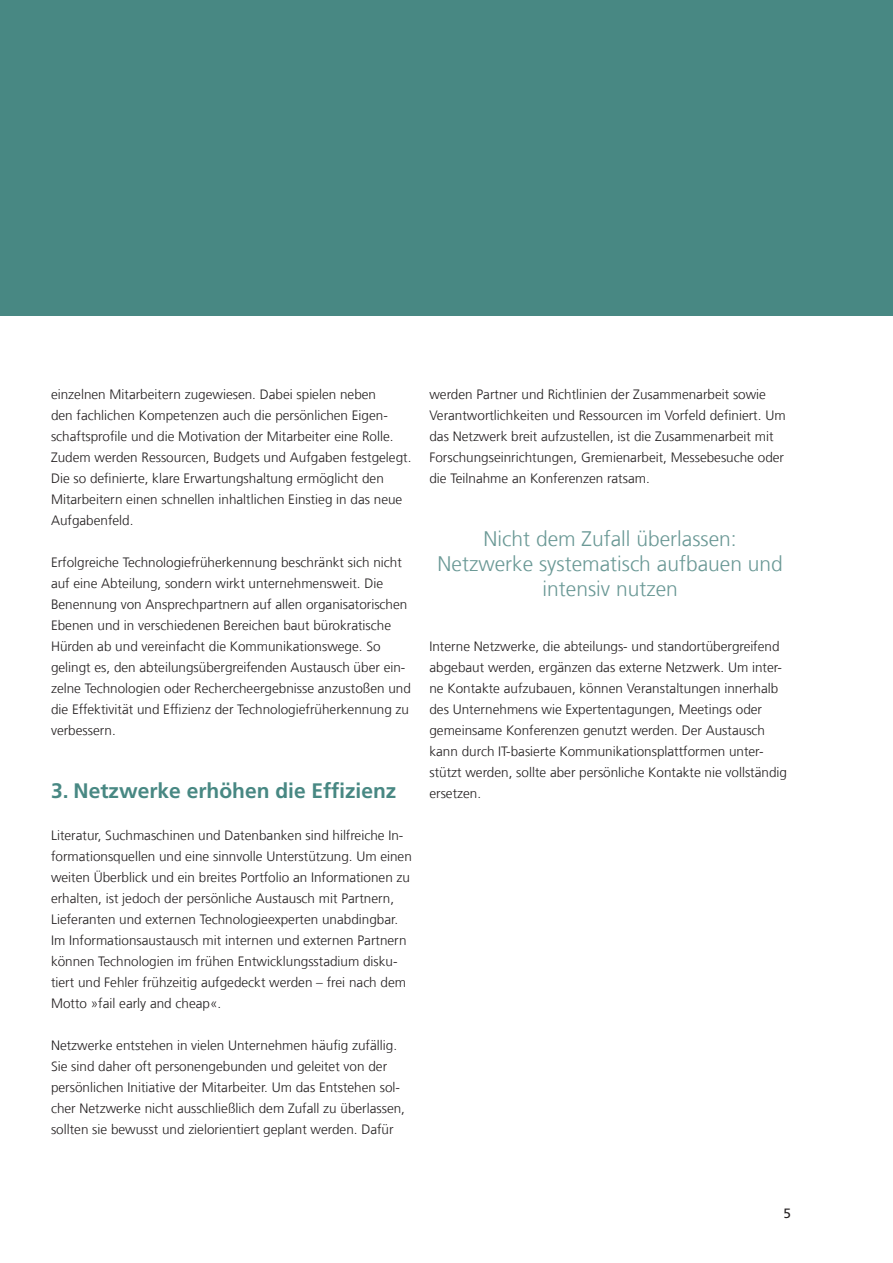
<style>
.page{position:relative;width:893px;height:1263px;background:#fff}
.page>*{position:absolute;margin:0;border:0;box-sizing:border-box;transform-origin:0 0}
.Zitate{font:300 21px/25.2px "Frutiger LT Com";color:#6b9996;text-align:center}
.Zwischenüberschrift{font:700 21px "Frutiger LT Com";color:#488883}
._06_Fließtext{font:300 13.5px/21px "Frutiger LT Com";color:#231f20}
.t1{font:13.5px "Frutiger LT Com";color:#231f20}
</style>
<div class="page">
<div style="left:0;top:0;width:893px;height:315px;background:#488883"></div>
<p class="_06_Fließtext" style="left:51px;top:384px;width:362px">einzelnen Mitarbeitern zugewiesen. Dabei spielen neben<br>den fachlichen Kompetenzen auch die persönlichen Eigen&shy;schaftsprofile und die Motivation der Mitarbeiter eine Rolle.<br>Zudem werden Ressourcen, Budgets und Aufgaben festgelegt.<br>Die so definierte, klare Erwartungshaltung ermöglicht den Mitarbeitern einen schnellen inhaltlichen Einstieg in das neue Aufgabenfeld.</p>
<p class="_06_Fließtext" style="left:51px;top:552px;width:361px">Erfolgreiche Technologiefrüherkennung beschränkt sich nicht auf eine Abteilung, sondern wirkt unternehmensweit. Die Benennung von Ansprechpartnern auf allen organisatorischen Ebenen und in verschiedenen Bereichen baut bürokratische Hürden ab und vereinfacht die Kommunikationswege. So gelingt es, den abteilungsübergreifenden Austausch über ein&shy;zelne Technologien oder Rechercheergebnisse anzustoßen und die Effektivität und Effizienz der Technologiefrüherkennung zu verbessern.</p>
<p class="Zwischenüberschrift" style="left:51px;top:778px;width:347px">3. Netzwerke erhöhen die Effizienz</p>
<p class="_06_Fließtext" style="left:51px;top:825px;width:362px">Literatur, Suchmaschinen und Datenbanken sind hilfreiche In&shy;formationsquellen und eine sinnvolle Unterstützung. Um einen weiten Überblick und ein breites Portfolio an Informationen zu erhalten, ist jedoch der persönliche Austausch mit Partnern, Lieferanten und externen Technologieexperten unabdingbar.</p>
<p class="_06_Fließtext" style="left:51px;top:930px;width:357px">Im Informationsaustausch mit internen und externen Partnern können Technologien im frühen Entwicklungsstadium disku&shy;tiert und Fehler frühzeitig aufgedeckt werden – frei nach dem Motto »fail early and cheap«.</p>
<p class="_06_Fließtext" style="left:51px;top:1035px;width:356px">Netzwerke entstehen in vielen Unternehmen häufig zufällig.<br>Sie sind daher oft personengebunden und geleitet von der persönlichen Initiative der Mitarbeiter. Um das Entstehen sol&shy;cher Netzwerke nicht ausschließlich dem Zufall zu überlassen, sollten sie bewusst und zielorientiert geplant werden. Dafür</p>
<p class="_06_Fließtext" style="left:429px;top:384px;width:358px">werden Partner und Richtlinien der Zusammenarbeit sowie Verantwortlichkeiten und Ressourcen im Vorfeld definiert. Um das Netzwerk breit aufzustellen, ist die Zusammenarbeit mit Forschungseinrichtungen, Gremienarbeit, Messebesuche oder die Teilnahme an Konferenzen ratsam.</p>
<p class="Zitate" style="left:437px;top:526px;width:347px">Nicht dem Zufall überlassen:<br>Netzwerke systematisch aufbauen und intensiv nutzen</p>
<p class="_06_Fließtext" style="left:429px;top:636px;width:359px">Interne Netzwerke, die abteilungs- und standortübergreifend abgebaut werden, ergänzen das externe Netzwerk. Um inter&shy;ne Kontakte aufzubauen, können Veranstaltungen innerhalb des Unternehmens wie Expertentagungen, Meetings oder gemeinsame Konferenzen genutzt werden. Der Austausch kann durch IT-basierte Kommunikationsplattformen unter&shy;stützt werden, sollte aber persönliche Kontakte nie vollständig ersetzen.</p>
<p class="t1" style="left:783px;top:1205px;width:9px">5</p>
</div>
